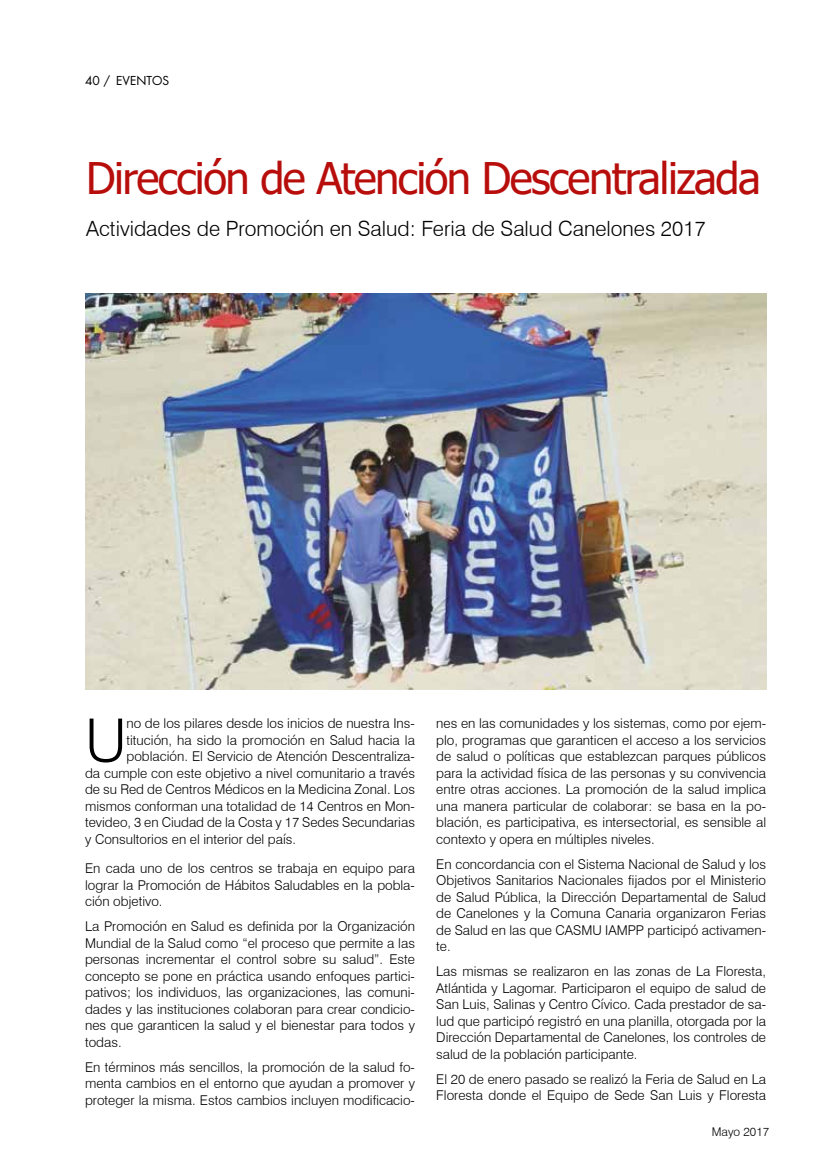
<style>
.page{position:relative;width:830px;height:1170px;background:#fff}
.page>*{position:absolute;margin:0;border:0;box-sizing:border-box;transform-origin:0 0}
.t1{font:300 59.4px "Swiss 721 BT";color:#000}
.t2{font:43.5px "Tahoma";letter-spacing:-.035em;color:#b70e0c}
.t3{font:300 21px "Swiss 721 BT";color:#000}
.t4{font:300 13.5px/16.5px "Swiss 721 BT";color:#000;text-align:justify}
.t5{font:12px "Futura Std";color:#000}
.t6{font:300 12px "Swiss 721 BT";color:#000}
</style>
<div class="page">
<img style="left:85px;top:293px;width:680px;height:396px">
<p class="t5" style="left:85px;top:73px;width:27px">40 /</p>
<p class="t5" style="left:116px;top:73px;width:55px">EVENTOS</p>
<h2 class="t2" style="left:86px;top:149px;width:676px">Dirección de Atención Descentralizada</h2>
<h3 class="t3" style="left:86px;top:215px;width:620px">Actividades de Promoción en Salud: Feria de Salud Canelones 2017</h3>
<h1 class="t1" style="left:85px;top:704px;width:43px">U</h1>
<p class="t4" style="left:126px;top:715px;width:290px">no de los pilares desde los inicios de nuestra Ins-</p>
<p class="t4" style="left:126px;top:731px;width:290px">titución, ha sido la promoción en Salud hacia la</p>
<p class="t4" style="left:126px;top:748px;width:290px">población. El Servicio de Atención Descentraliza-</p>
<p class="t4" style="left:85px;top:764px;width:331px">da cumple con este objetivo a nivel comunitario a través</p>
<p class="t4" style="left:85px;top:781px;width:331px">de su Red de Centros Médicos en la Medicina Zonal. Los</p>
<p class="t4" style="left:85px;top:797px;width:331px">mismos conforman una totalidad de 14 Centros en Mon-</p>
<p class="t4" style="left:85px;top:814px;width:331px">tevideo, 3 en Ciudad de la Costa y 17 Sedes Secundarias</p>
<p class="t4" style="left:85px;top:830px;width:212px">y Consultorios en el interior del país.</p>
<p class="t4" style="left:85px;top:859px;width:331px">En cada uno de los centros se trabaja en equipo para lograr la Promoción de Hábitos Saludables en la pobla&shy;ción objetivo.</p>
<p class="t4" style="left:85px;top:917px;width:331px">La Promoción en Salud es definida por la Organización Mundial de la Salud como “el proceso que permite a las personas incrementar el control sobre su salud”. Este concepto se pone en práctica usando enfoques partici&shy;pativos; los individuos, las organizaciones, las comuni&shy;dades y las instituciones colaboran para crear condicio&shy;nes que garanticen la salud y el bienestar para todos y todas.</p>
<p class="t4" style="left:85px;top:1058px;width:331px">En términos más sencillos, la promoción de la salud fo&shy;menta cambios en el entorno que ayudan a promover y proteger la misma. Estos cambios incluyen modificacio-</p>
<p class="t4" style="left:436px;top:715px;width:331px">nes en las comunidades y los sistemas, como por ejem&shy;plo, programas que garanticen el acceso a los servicios de salud o políticas que establezcan parques públicos para la actividad física de las personas y su convivencia entre otras acciones. La promoción de la salud implica una manera particular de colaborar: se basa en la po&shy;blación, es participativa, es intersectorial, es sensible al contexto y opera en múltiples niveles.</p>
<p class="t4" style="left:436px;top:855px;width:331px">En concordancia con el Sistema Nacional de Salud y los Objetivos Sanitarios Nacionales fijados por el Ministerio de Salud Pública, la Dirección Departamental de Salud de Canelones y la Comuna Canaria organizaron Ferias de Salud en las que CASMU IAMPP participó activamen&shy;te.</p>
<p class="t4" style="left:436px;top:963px;width:331px">Las mismas se realizaron en las zonas de La Floresta, Atlántida y Lagomar. Participaron el equipo de salud de San Luis, Salinas y Centro Cívico. Cada prestador de sa&shy;lud que participó registró en una planilla, otorgada por la Dirección Departamental de Canelones, los controles de salud de la población participante.</p>
<p class="t4" style="left:436px;top:1070px;width:331px">El 20 de enero pasado se realizó la Feria de Salud en La<br>Floresta donde el Equipo de Sede San Luis y Floresta</p>
<p class="t6" style="left:711px;top:1124px;width:59px">Mayo 2017</p>
</div>
